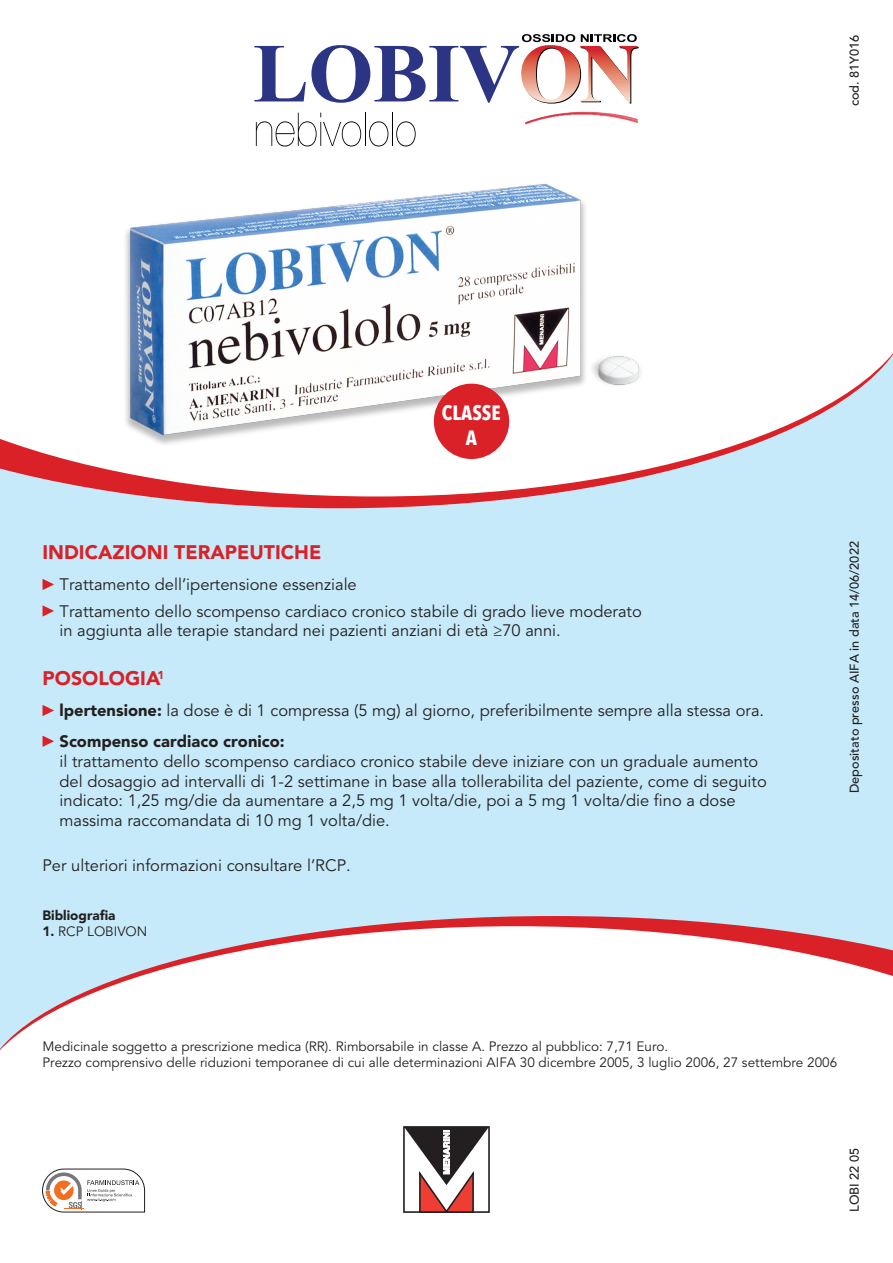
<style>
.page{position:relative;width:893px;height:1263px;background:#fff}
.page>*{position:absolute;margin:0;border:0;box-sizing:border-box;transform-origin:0 0}
.t1{font:700 20.55px/24.8px "Avenir Next Condensed";color:#fff;text-align:center}
.t2{font:900 19.5px "Avenir LT Std";color:#da2128}
.t3{font:16.5px/19.8px "Avenir LT Std";color:#231f20}
.t4{font:13.5px/16.2px "Avenir LT Std";color:#231f20}
.t5{font:900 13.5px "Avenir LT Std";color:#231f20}
.t6{font:500 12.75px "Avenir LT Std";color:#231f20}
.s1{font-weight:900}
</style>
<div class="page">
<div style="left:0;top:324px;width:893px;height:783px;background:#c6eafa"></div>
<svg style="left:144px;top:496px;width:390px;height:12px;fill:#da2128"></svg>
<svg style="left:0;top:324px;width:893px;height:167px;fill:#fff"></svg>
<svg style="left:365px;top:916px;width:379px;height:10px;fill:#da2128"></svg>
<svg style="left:0;top:926px;width:893px;height:286px;fill:#fff"></svg>
<img style="left:108px;top:184px;width:539px;height:312px">
<svg style="left:525px;top:112px;width:113px;height:12px"></svg>
<svg style="left:256px;top:113px;width:105px;height:34px"></svg>
<hr style="left:365px;top:113px;width:1px;height:33px;background:#000">
<svg style="left:369px;top:121px;width:19px;height:25px"></svg>
<hr style="left:392px;top:113px;width:1px;height:33px;background:#000">
<svg style="left:396px;top:121px;width:20px;height:25px"></svg>
<svg style="left:254px;top:34px;width:385px;height:70px"></svg>
<svg style="left:43px;top:579px;width:11px;height:11px"></svg>
<svg style="left:43px;top:605px;width:11px;height:11px"></svg>
<svg style="left:43px;top:705px;width:11px;height:11px"></svg>
<svg style="left:43px;top:736px;width:11px;height:11px"></svg>
<svg style="left:402px;top:1125px;width:89px;height:88px"></svg>
<svg style="left:42px;top:1169px;width:103px;height:43px"></svg>
<div style="left:434px;top:384px;width:75px;height:75px;background:#da2128;border-radius:50%"></div>
<p class="t6" style="left:847px;top:106px;width:73px;rotate:-90deg">cod. 81Y016</p>
<p class="t1" style="left:442px;top:400px;width:60px">CLASSE<br>A</p>
<p class="t2" style="left:43px;top:541px;width:280px">INDICAZIONI TERAPEUTICHE</p>
<p class="t3" style="left:60px;top:572px;width:584px;line-height:26.5px">Trattamento dell’ipertensione essenziale<br>Trattamento dello scompenso cardiaco cronico stabile di grado lieve moderato</p>
<p class="t3" style="left:60px;top:621px;width:503px">in aggiunta alle terapie standard nei pazienti anziani di età ≥70 anni.</p>
<p class="t2" style="left:43px;top:667px;width:123px">POSOLOGIA<sup>1</sup></p>
<p class="t3" style="left:60px;top:696px;width:706px;line-height:30.8px"><span class="s1">lpertensione:</span> la dose è di 1 compressa (5 mg) al giorno, preferibilmente sempre alla stessa ora.<br><span class="s1">Scompenso cardiaco cronico:</span></p>
<p class="t3" style="left:60px;top:752px;width:709px">il trattamento dello scompenso cardiaco cronico stabile deve iniziare con un graduale aumento del dosaggio ad intervalli di 1-2 settimane in base alla tollerabilita del paziente, come di seguito indicato: 1,25 mg/die da aumentare a 2,5 mg 1 volta/die, poi a 5 mg 1 volta/die fino a dose massima raccomandata di 10 mg 1 volta/die.</p>
<p class="t3" style="left:43px;top:856px;width:310px">Per ulteriori informazioni consultare l’RCP.</p>
<p class="t5" style="left:43px;top:907px;width:75px">Bibliografia</p>
<p class="t4" style="left:43px;top:924px;width:106px"><span class="s1">1.</span> RCP LOBIVON</p>
<p class="t6" style="left:847px;top:793px;width:253px;rotate:-90deg">Depositato presso AIFA in data 14/06/2022</p>
<p class="t4" style="left:43px;top:1039px;width:796px">Medicinale soggetto a prescrizione medica (RR). Rimborsabile in classe A. Prezzo al pubblico: 7,71 Euro.<br>Prezzo comprensivo delle riduzioni temporanee di cui alle determinazioni AIFA 30 dicembre 2005, 3 luglio 2006, 27 settembre 2006</p>
<p class="t6" style="left:847px;top:1212px;width:66px;rotate:-90deg">LOBI 22 05</p>
</div>
